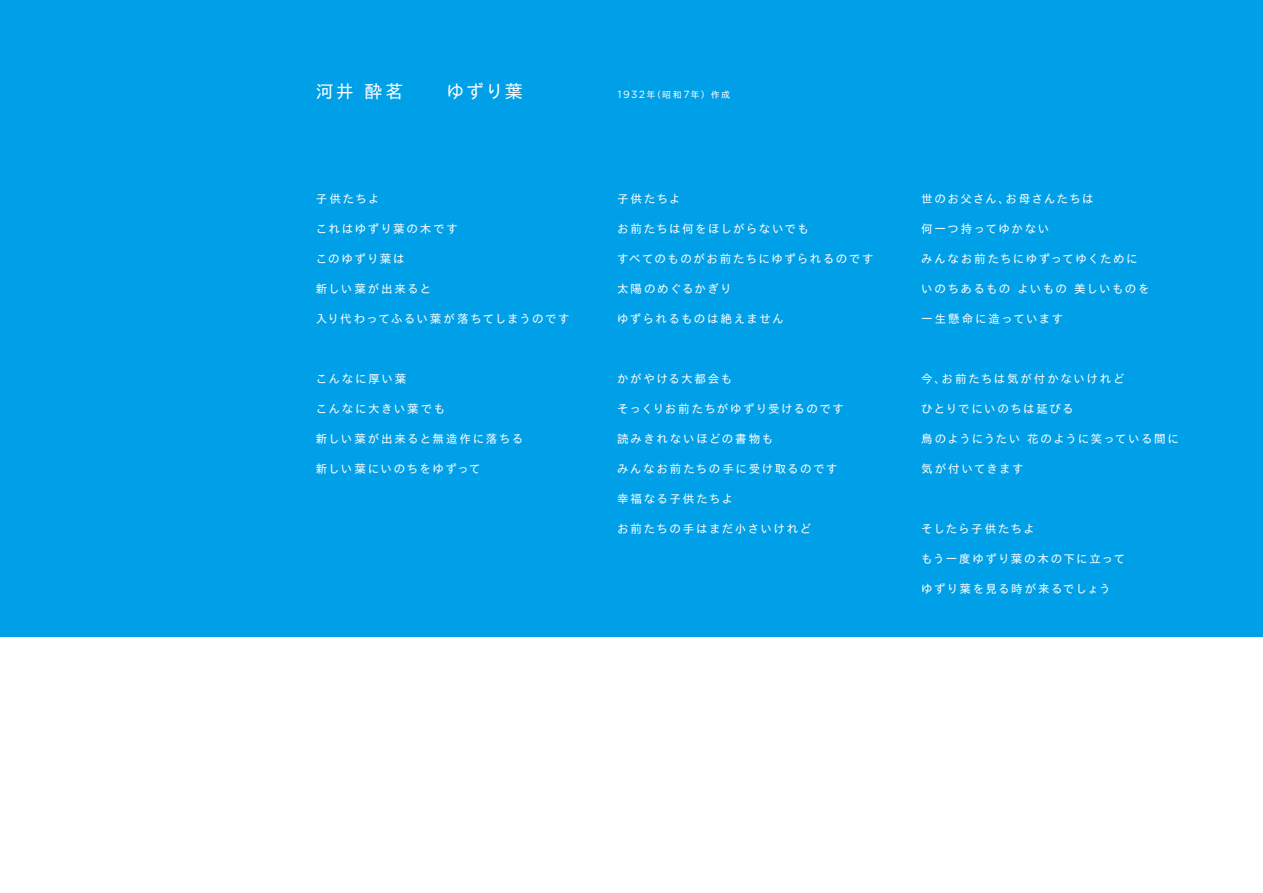
<style>
.page{position:relative;width:1263px;height:893px;background:#fff}
.page>*{position:absolute;margin:0;border:0;box-sizing:border-box;transform-origin:0 0}
.t1{font:18px "TB Go Std R";letter-spacing:.095em;color:#fff}
.t2{font:11.55px "TB Go Std R";letter-spacing:.12em;color:#fff}
.t3{font:11.55px "TB Go Std R";letter-spacing:.14em;color:#fff}
.t4{font:11.55px "TB Go Std R";letter-spacing:.1em;color:#fff}
.t5{font:11.55px "TB Go Std R";letter-spacing:.09em;color:#fff}
.t6{font:11.55px "TB Go Std R";letter-spacing:.145em;color:#fff}
.t7{font:9px "TB Go Std R";color:#fff}
.s1{font-family:"Gotham HTF";font-size:10.35px}
</style>
<div class="page">
<div style="left:0;top:0;width:1263px;height:637px;background:#00a0e9"></div>
<h1 class="t1" style="left:316px;top:76px;width:229px">河井 酔茗　　ゆずり葉　</h1>
<p class="t2" style="left:316px;top:188px;width:65px">子供たちよ</p>
<p class="t2" style="left:316px;top:218px;width:144px">これはゆずり葉の木です</p>
<p class="t2" style="left:316px;top:248px;width:91px">このゆずり葉は</p>
<p class="t2" style="left:316px;top:278px;width:117px">新しい葉が出来ると</p>
<p class="t4" style="left:316px;top:308px;width:256px">入り代わってふるい葉が落ちてしまうのです</p>
<p class="t6" style="left:316px;top:368px;width:92px">こんなに厚い葉</p>
<p class="t2" style="left:316px;top:398px;width:131px">こんなに大きい葉でも</p>
<p class="t3" style="left:316px;top:428px;width:209px">新しい葉が出来ると無造作に落ちる</p>
<p class="t2" style="left:316px;top:458px;width:167px">新しい葉にいのちをゆずって</p>
<p class="t7" style="left:618px;top:87px;width:114px"><span class="s1">1932</span>年（昭和<span class="s1">7</span>年）作成</p>
<p class="t2" style="left:617px;top:188px;width:65px">子供たちよ</p>
<p class="t2" style="left:617px;top:218px;width:193px">お前たちは何をほしがらないでも</p>
<p class="t2" style="left:617px;top:248px;width:258px">すべてのものがお前たちにゆずられるのです</p>
<p class="t2" style="left:617px;top:278px;width:116px">太陽のめぐるかぎり</p>
<p class="t2" style="left:617px;top:308px;width:168px">ゆずられるものは絶えません</p>
<p class="t2" style="left:617px;top:368px;width:117px">かがやける大都会も</p>
<p class="t4" style="left:617px;top:398px;width:229px">そっくりお前たちがゆずり受けるのです</p>
<p class="t3" style="left:617px;top:428px;width:158px">読みきれないほどの書物も</p>
<p class="t2" style="left:617px;top:458px;width:222px">みんなお前たちの手に受け取るのです</p>
<p class="t3" style="left:617px;top:488px;width:118px">幸福なる子供たちよ</p>
<p class="t2" style="left:617px;top:518px;width:196px">お前たちの手はまだ小さいけれど</p>
<p class="t2" style="left:921px;top:188px;width:174px">世のお父さん、お母さんたちは</p>
<p class="t2" style="left:921px;top:218px;width:130px">何一つ持ってゆかない</p>
<p class="t2" style="left:921px;top:248px;width:218px">みんなお前たちにゆずってゆくために</p>
<p class="t2" style="left:921px;top:278px;width:230px">いのちあるもの よいもの 美しいものを</p>
<p class="t2" style="left:921px;top:308px;width:143px">一生懸命に造っています</p>
<p class="t3" style="left:921px;top:368px;width:205px">今、お前たちは気が付かないけれど</p>
<p class="t2" style="left:921px;top:398px;width:154px">ひとりでにいのちは延びる</p>
<p class="t2" style="left:921px;top:428px;width:259px">鳥のようにうたい 花のように笑っている間に</p>
<p class="t2" style="left:921px;top:458px;width:104px">気が付いてきます</p>
<p class="t5" style="left:921px;top:518px;width:115px">そしたら子供たちよ</p>
<p class="t2" style="left:921px;top:548px;width:205px">もう一度ゆずり葉の木の下に立って</p>
<p class="t2" style="left:921px;top:578px;width:191px">ゆずり葉を見る時が来るでしょう</p>
</div>
